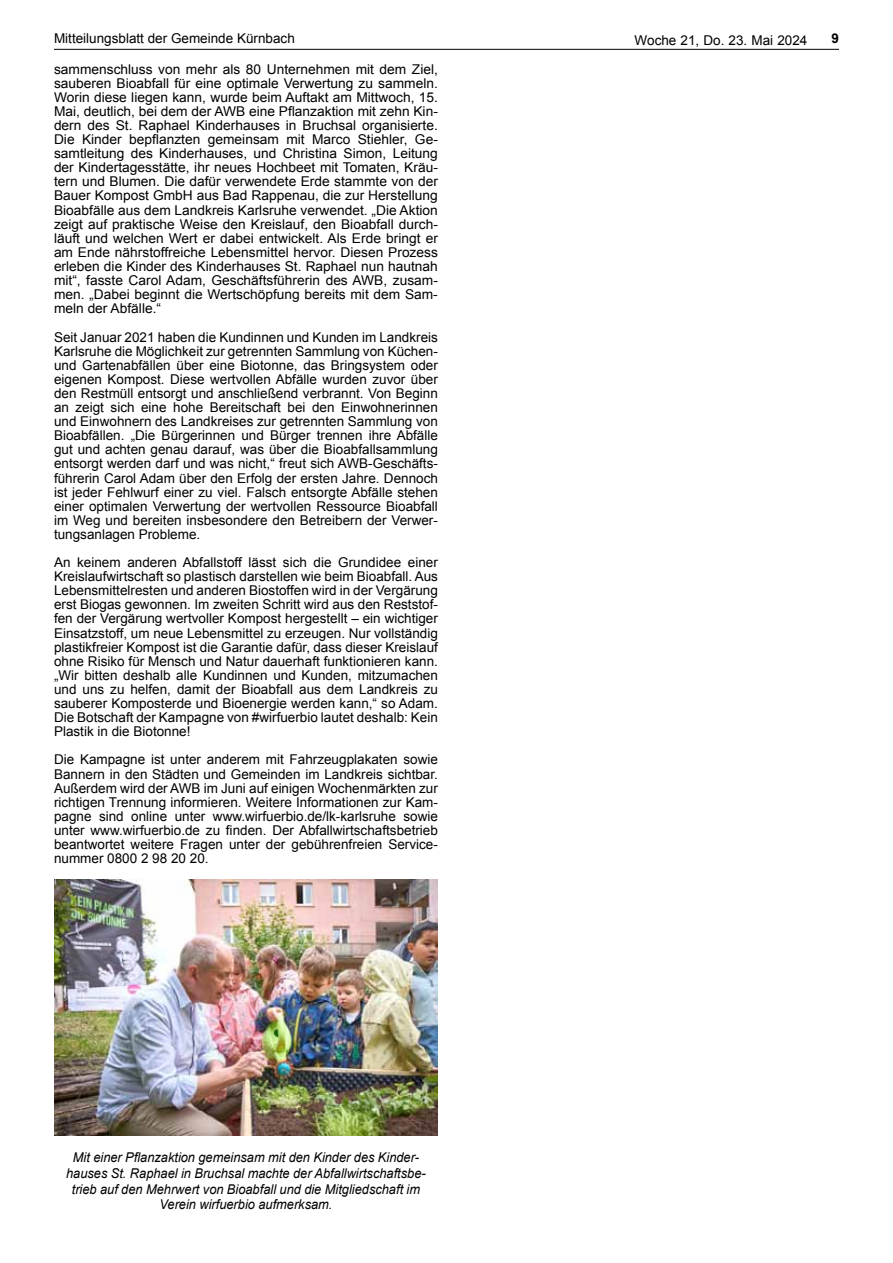
<style>
.page{position:relative;width:893px;height:1263px;background:#fff}
.page>*{position:absolute;margin:0;border:0;box-sizing:border-box;transform-origin:0 0}
.t1{font:13.5px/14.1px "Arial";color:#000;text-align:justify}
.t2{font:italic 13.5px/15.8px "Arial";color:#000;text-align:center;scale:.95 1}
.t3{font:700 13.5px "Arial";color:#000}
</style>
<div class="page">
<hr style="left:54px;top:49px;width:785px;height:1px;background:#000">
<img style="left:54px;top:880px;width:384px;height:256px">
<p class="t1" style="left:54px;top:31px;width:242px">Mitteilungsblatt der Gemeinde Kürnbach</p>
<p class="t1" style="left:635px;top:33px;width:174px">Woche 21, Do. 23. Mai 2024</p>
<p class="t3" style="left:831px;top:29px;width:9px">9</p>
<p class="t1" style="left:54px;top:62px;width:385px">sammenschluss von mehr als 80 Unternehmen mit dem Ziel, sauberen Bioabfall für eine optimale Verwertung zu sammeln.<br>Worin diese liegen kann, wurde beim Auftakt am Mittwoch, 15.<br>Mai, deutlich, bei dem der AWB eine Pflanzaktion mit zehn Kin&shy;dern des St. Raphael Kinderhauses in Bruchsal organisierte.<br>Die Kinder bepflanzten gemeinsam mit Marco Stiehler, Ge&shy;samtleitung des Kinderhauses, und Christina Simon, Leitung der Kindertagesstätte, ihr neues Hochbeet mit Tomaten, Kräu&shy;tern und Blumen. Die dafür verwendete Erde stammte von der Bauer Kompost GmbH aus Bad Rappenau, die zur Herstellung Bioabfälle aus dem Landkreis Karlsruhe verwendet. „Die Aktion zeigt auf praktische Weise den Kreislauf, den Bioabfall durch&shy;läuft und welchen Wert er dabei entwickelt. Als Erde bringt er am Ende nährstoffreiche Lebensmittel hervor. Diesen Prozess erleben die Kinder des Kinderhauses St. Raphael nun hautnah mit“, fasste Carol Adam, Geschäftsführerin des AWB, zusam&shy;men. „Dabei beginnt die Wertschöpfung bereits mit dem Sam&shy;meln der Abfälle.“</p>
<p class="t1" style="left:54px;top:330px;width:385px">Seit Januar 2021 haben die Kundinnen und Kunden im Landkreis Karlsruhe die Möglichkeit zur getrennten Sammlung von Küchen&shy;und Gartenabfällen über eine Biotonne, das Bringsystem oder eigenen Kompost. Diese wertvollen Abfälle wurden zuvor über den Restmüll entsorgt und anschließend verbrannt. Von Beginn an zeigt sich eine hohe Bereitschaft bei den Einwohnerinnen und Einwohnern des Landkreises zur getrennten Sammlung von Bioabfällen. „Die Bürgerinnen und Bürger trennen ihre Abfälle gut und achten genau darauf, was über die Bioabfallsammlung entsorgt werden darf und was nicht,“ freut sich AWB-Geschäfts&shy;führerin Carol Adam über den Erfolg der ersten Jahre. Dennoch ist jeder Fehlwurf einer zu viel. Falsch entsorgte Abfälle stehen einer optimalen Verwertung der wertvollen Ressource Bioabfall im Weg und bereiten insbesondere den Betreibern der Verwer&shy;tungsanlagen Probleme.</p>
<p class="t1" style="left:54px;top:555px;width:385px">An keinem anderen Abfallstoff lässt sich die Grundidee einer Kreislaufwirtschaft so plastisch darstellen wie beim Bioabfall. Aus Lebensmittelresten und anderen Biostoffen wird in der Vergärung erst Biogas gewonnen. Im zweiten Schritt wird aus den Reststof&shy;fen der Vergärung wertvoller Kompost hergestellt – ein wichtiger Einsatzstoff, um neue Lebensmittel zu erzeugen. Nur vollständig plastikfreier Kompost ist die Garantie dafür, dass dieser Kreislauf ohne Risiko für Mensch und Natur dauerhaft funktionieren kann. „Wir bitten deshalb alle Kundinnen und Kunden, mitzumachen und uns zu helfen, damit der Bioabfall aus dem Landkreis zu sauberer Komposterde und Bioenergie werden kann,“ so Adam.<br>Die Botschaft der Kampagne von #wirfuerbio lautet deshalb: Kein Plastik in die Biotonne!</p>
<p class="t1" style="left:54px;top:753px;width:385px">Die Kampagne ist unter anderem mit Fahrzeugplakaten sowie Bannern in den Städten und Gemeinden im Landkreis sichtbar.<br>Außerdem wird der AWB im Juni auf einigen Wochenmärkten zur richtigen Trennung informieren. Weitere Informationen zur Kam&shy;pagne sind online unter www.wirfuerbio.de/lk-karlsruhe sowie unter www.wirfuerbio.de zu finden. Der Abfallwirtschaftsbetrieb beantwortet weitere Fragen unter der gebührenfreien Service&shy;nummer 0800 2 98 20 20.</p>
<p class="t2" style="left:66px;top:1150px;width:380px">Mit einer Pflanzaktion gemeinsam mit den Kinder des Kinder&shy;hauses St. Raphael in Bruchsal machte der Abfallwirtschaftsbe&shy;trieb auf den Mehrwert von Bioabfall und die Mitgliedschaft im Verein wirfuerbio aufmerksam.</p>
</div>
